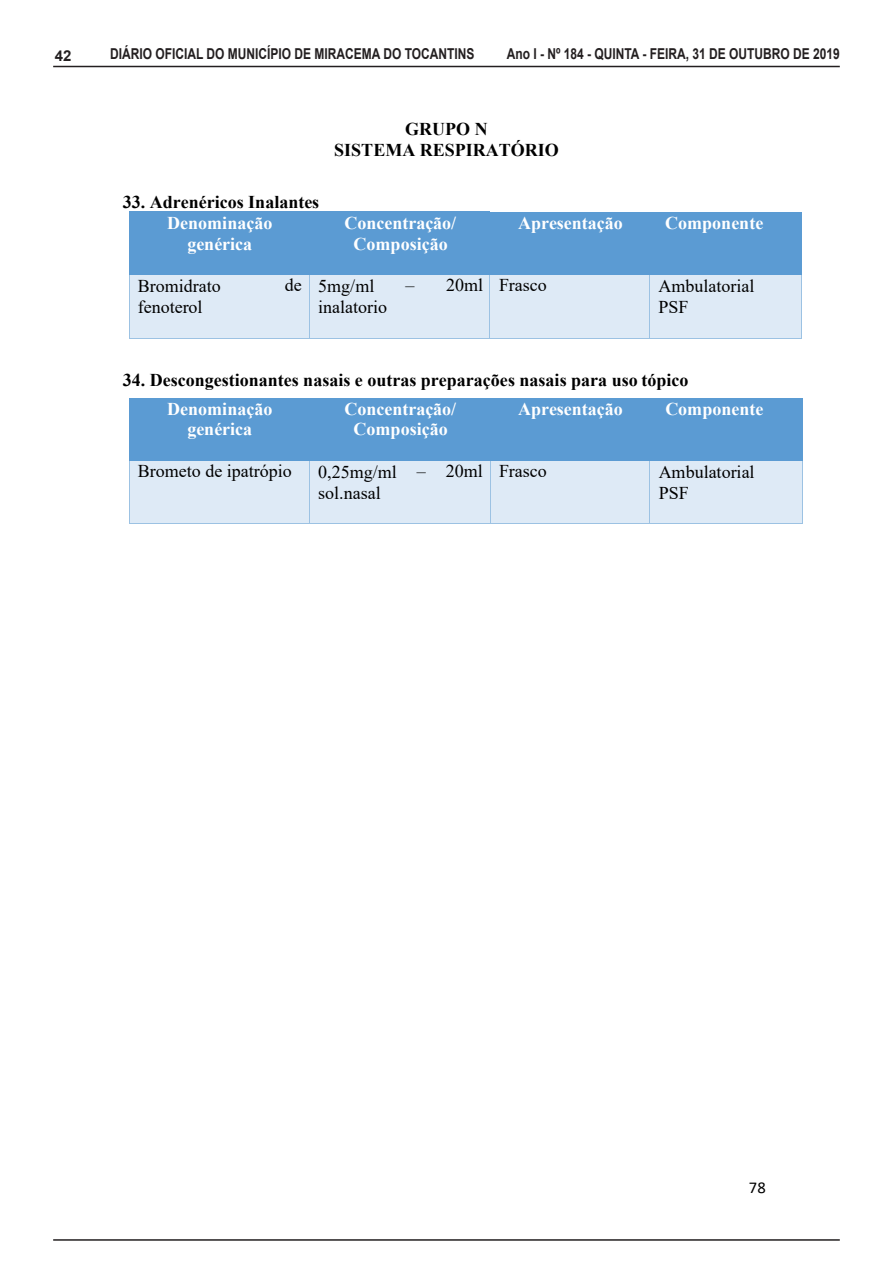
<style>
.page{position:relative;width:893px;height:1263px;background:#fff}
.page>*{position:absolute;margin:0;border:0;box-sizing:border-box;transform-origin:0 0}
.t1{font:700 18px/21px "Times New Roman";color:#000;text-align:center}
.t2{font:18px/20.7px "Times New Roman";color:#000}
.t3{font:700 18px/20.7px "Times New Roman";color:#fff;text-align:center}
.t4{font:16.5px "Calibri";color:#000}
.t5{font:700 15px "Arial";color:#231f20;scale:.8 1}
.t6{font:700 15px "Arial";color:#231f20}
.s1{color:#fff}
</style>
<div class="page">
<hr style="left:53px;top:66px;width:787px;height:1px;background:#231f20">
<hr style="left:53px;top:1239px;width:787px;height:2px;background:#231f20">
<div style="left:129px;top:212px;width:180px;height:63px;background:#5b9bd3"></div>
<div style="left:309px;top:212px;width:181px;height:63px;background:#5b9bd3"></div>
<div style="left:490px;top:212px;width:159px;height:63px;background:#5b9bd3"></div>
<div style="left:649px;top:212px;width:153px;height:63px;background:#5b9bd3"></div>
<div style="left:129px;top:275px;width:124px;height:63px;background:#deeaf6"></div>
<div style="left:253px;top:275px;width:56px;height:63px;background:#deeaf6"></div>
<div style="left:310px;top:275px;width:86px;height:63px;background:#deeaf6"></div>
<div style="left:396px;top:275px;width:34px;height:63px;background:#deeaf6"></div>
<div style="left:430px;top:275px;width:59px;height:63px;background:#deeaf6"></div>
<div style="left:490px;top:275px;width:159px;height:63px;background:#deeaf6"></div>
<div style="left:649px;top:275px;width:152px;height:63px;background:#deeaf6"></div>
<hr style="left:129px;top:275px;width:1px;height:63px;background:#9cc2e3">
<hr style="left:129px;top:338px;width:124px;height:1px;background:#9cc2e3">
<hr style="left:252px;top:338px;width:57px;height:1px;background:#9cc2e3">
<hr style="left:309px;top:275px;width:1px;height:63px;background:#9cc2e3">
<hr style="left:310px;top:338px;width:86px;height:1px;background:#9cc2e3">
<hr style="left:396px;top:338px;width:34px;height:1px;background:#9cc2e3">
<hr style="left:429px;top:338px;width:60px;height:1px;background:#9cc2e3">
<hr style="left:489px;top:275px;width:1px;height:63px;background:#9cc2e3">
<hr style="left:490px;top:338px;width:159px;height:1px;background:#9cc2e3">
<hr style="left:649px;top:275px;width:1px;height:63px;background:#9cc2e3">
<hr style="left:649px;top:338px;width:153px;height:1px;background:#9cc2e3">
<hr style="left:802px;top:275px;width:1px;height:63px;background:#9cc2e3">
<div style="left:129px;top:398px;width:180px;height:63px;background:#5b9bd3"></div>
<div style="left:309px;top:398px;width:181px;height:63px;background:#5b9bd3"></div>
<div style="left:490px;top:398px;width:160px;height:63px;background:#5b9bd3"></div>
<div style="left:650px;top:398px;width:152px;height:63px;background:#5b9bd3"></div>
<div style="left:129px;top:461px;width:180px;height:62px;background:#deeaf6"></div>
<div style="left:310px;top:461px;width:97px;height:62px;background:#deeaf6"></div>
<div style="left:407px;top:461px;width:29px;height:62px;background:#deeaf6"></div>
<div style="left:436px;top:461px;width:54px;height:62px;background:#deeaf6"></div>
<div style="left:491px;top:461px;width:158px;height:62px;background:#deeaf6"></div>
<div style="left:650px;top:461px;width:152px;height:62px;background:#deeaf6"></div>
<hr style="left:129px;top:461px;width:1px;height:62px;background:#9cc2e3">
<hr style="left:129px;top:523px;width:180px;height:1px;background:#9cc2e3">
<hr style="left:309px;top:461px;width:1px;height:62px;background:#9cc2e3">
<hr style="left:310px;top:523px;width:97px;height:1px;background:#9cc2e3">
<hr style="left:406px;top:523px;width:30px;height:1px;background:#9cc2e3">
<hr style="left:435px;top:523px;width:55px;height:1px;background:#9cc2e3">
<hr style="left:490px;top:461px;width:1px;height:62px;background:#9cc2e3">
<hr style="left:491px;top:523px;width:158px;height:1px;background:#9cc2e3">
<hr style="left:649px;top:461px;width:1px;height:62px;background:#9cc2e3">
<hr style="left:650px;top:523px;width:152px;height:1px;background:#9cc2e3">
<hr style="left:802px;top:461px;width:1px;height:62px;background:#9cc2e3">
<p class="t6" style="left:55px;top:45px;width:18px">42</p>
<p class="t5" style="left:110px;top:44px;width:457px">DIÁRIO OFICIAL DO MUNICÍPIO DE MIRACEMA DO TOCANTINS</p>
<p class="t5" style="left:507px;top:44px;width:418px">Ano I - Nº 184 - QUINTA - FEIRA, 31 DE OUTUBRO DE 2019</p>
<p class="t1" style="left:123px;top:191px;width:198px">33. Adrenéricos Inalantes<br><span class="s1">Denominação<br>genérica</span></p>
<p class="t1" style="left:334px;top:118px;width:226px">GRUPO N<br>SISTEMA RESPIRATÓRIO</p>
<p class="t3" style="left:345px;top:212px;width:113px">Concentração/<br>Composição</p>
<p class="t3" style="left:518px;top:212px;width:106px">Apresentação</p>
<p class="t3" style="left:665px;top:212px;width:100px">Componente</p>
<p class="t2" style="left:138px;top:275px;width:84px">Bromidrato fenoterol</p>
<p class="t2" style="left:318px;top:275px;width:70px;text-indent:-33px">de 5mg/ml inalatorio</p>
<p class="t2" style="left:406px;top:274px;width:143px">– 20ml Frasco</p>
<p class="t2" style="left:658px;top:275px;width:97px">Ambulatorial<br>PSF</p>
<p class="t1" style="left:167px;top:365px;width:523px;line-height:29px;text-align:left;text-indent:-44px">34. Descongestionantes nasais e outras preparações nasais para uso tópico<br><span class="s1">Denominação</span></p>
<p class="t3" style="left:187px;top:419px;width:66px">genérica</p>
<p class="t3" style="left:345px;top:398px;width:113px">Concentração/<br>Composição</p>
<p class="t3" style="left:518px;top:398px;width:106px">Apresentação</p>
<p class="t3" style="left:665px;top:398px;width:100px">Componente</p>
<p class="t2" style="left:138px;top:460px;width:155px">Brometo de ipatrópio</p>
<p class="t2" style="left:318px;top:461px;width:80px">0,25mg/ml sol.nasal</p>
<p class="t2" style="left:417px;top:460px;width:131px">– 20ml Frasco</p>
<p class="t2" style="left:659px;top:461px;width:97px">Ambulatorial<br>PSF</p>
<p class="t4" style="left:749px;top:1176px;width:18px">78</p>
</div>
